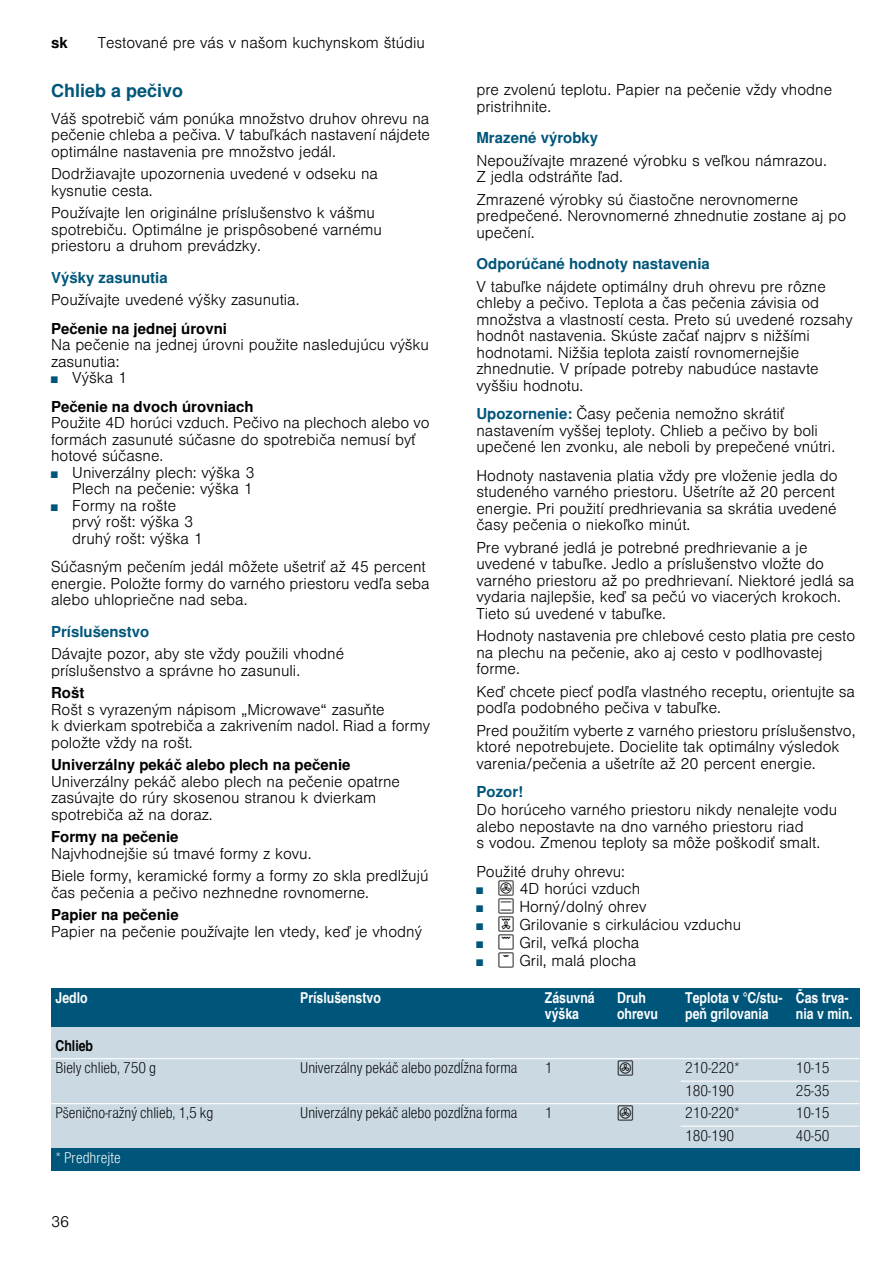
<style>
.page{position:relative;width:893px;height:1263px;background:#fff}
.page>*{position:absolute;margin:0;border:0;box-sizing:border-box;transform-origin:0 0}
.t1{font:700 18px "Nimbus San L";color:#00567a}
.t2{font:16.5px "BSH Symb PH2";color:#000}
.t3{font:300 15px/16.5px "Nimbus San L";color:#000}
.t4{font:15px "Nimbus San L Lig Con";color:#000}
.t5{font:700 15px/28.5px "Nimbus San L";color:#000}
.t6{font:15px/16.5px "Nimbus San L Bol Con";color:#fff}
.t7{font:700 15px "Nimbus San L";color:#00567a}
.t8{font:15px "Nimbus San L Lig Con";color:#fff}
.t9{font:15px "Nimbus San L Bol Con";color:#000}
.s1{font-weight:300;font-size:9px;color:#00567a}
.s2{font-weight:300}
.s3{font-size:9px;color:#00567a}
.s4{font-weight:700;color:#00567a}
.s5{font-family:"BSH Symb PH2";font-weight:400;font-size:16.5px}
</style>
<div class="page">
<div style="left:51px;top:988px;width:245px;height:39px;background:#00567a"></div>
<div style="left:296px;top:988px;width:244px;height:39px;background:#00567a"></div>
<div style="left:540px;top:988px;width:72px;height:39px;background:#00567a"></div>
<div style="left:612px;top:988px;width:68px;height:39px;background:#00567a"></div>
<div style="left:680px;top:988px;width:111px;height:39px;background:#00567a"></div>
<div style="left:791px;top:988px;width:68px;height:39px;background:#00567a"></div>
<div style="left:51px;top:1027px;width:808px;height:32px;background:#cbd9e3"></div>
<div style="left:51px;top:1059px;width:245px;height:45px;background:#cbd9e3"></div>
<div style="left:296px;top:1059px;width:244px;height:45px;background:#cbd9e3"></div>
<div style="left:540px;top:1059px;width:72px;height:45px;background:#cbd9e3"></div>
<div style="left:612px;top:1059px;width:68px;height:45px;background:#cbd9e3"></div>
<div style="left:680px;top:1059px;width:111px;height:22px;background:#cbd9e3"></div>
<div style="left:791px;top:1059px;width:68px;height:22px;background:#cbd9e3"></div>
<div style="left:680px;top:1081px;width:111px;height:23px;background:#cbd9e3"></div>
<div style="left:791px;top:1081px;width:68px;height:23px;background:#cbd9e3"></div>
<div style="left:51px;top:1104px;width:245px;height:45px;background:#cbd9e3"></div>
<div style="left:296px;top:1104px;width:244px;height:45px;background:#cbd9e3"></div>
<div style="left:540px;top:1104px;width:72px;height:45px;background:#cbd9e3"></div>
<div style="left:612px;top:1104px;width:68px;height:45px;background:#cbd9e3"></div>
<div style="left:680px;top:1104px;width:111px;height:22px;background:#cbd9e3"></div>
<div style="left:791px;top:1104px;width:68px;height:22px;background:#cbd9e3"></div>
<div style="left:680px;top:1126px;width:111px;height:23px;background:#cbd9e3"></div>
<div style="left:791px;top:1126px;width:68px;height:23px;background:#cbd9e3"></div>
<div style="left:51px;top:1149px;width:808px;height:22px;background:#00567a"></div>
<hr style="left:51px;top:1058px;width:808px;height:1px;background:#fff">
<hr style="left:680px;top:1080px;width:179px;height:2px;background:#fff">
<hr style="left:51px;top:1103px;width:808px;height:1px;background:#fff">
<hr style="left:680px;top:1125px;width:179px;height:2px;background:#fff">
<p class="t5" style="left:51px;top:28px;width:18px">sk</p>
<p class="t3" style="left:98px;top:33px;width:329px">Testované pre vás v našom kuchynskom štúdiu</p>
<p class="t1" style="left:51px;top:79px;width:134px">Chlieb a pečivo</p>
<p class="t3" style="left:51px;top:109px;width:380px;text-align:justify">Váš spotrebič vám ponúka množstvo druhov ohrevu na pečenie chleba a pečiva. V tabuľkách nastavení nájdete optimálne nastavenia pre množstvo jedál.</p>
<p class="t3" style="left:51px;top:164px;width:328px">Dodržiavajte upozornenia uvedené v odseku na kysnutie cesta.</p>
<p class="t3" style="left:51px;top:203px;width:332px">Používajte len originálne príslušenstvo k vášmu spotrebiču. Optimálne je prispôsobené varnému priestoru a druhom prevádzky.</p>
<p class="t7" style="left:51px;top:268px;width:118px">Výšky zasunutia</p>
<p class="t3" style="left:51px;top:290px;width:250px">Používajte uvedené výšky zasunutia.</p>
<p class="t5" style="left:51px;top:314px;width:177px">Pečenie na jednej úrovni</p>
<p class="t3" style="left:51px;top:335px;width:379px">Na pečenie na jednej úrovni použite nasledujúcu výšku zasunutia:</p>
<p class="t5" style="left:51px;top:363px;width:204px"><span class="s1">■</span> <span class="s2">Výška 1<br></span>Pečenie na dvoch úrovniach</p>
<p class="t3" style="left:51px;top:413px;width:380px">Použite 4D horúci vzduch. Pečivo na plechoch alebo vo formách zasunuté súčasne do spotrebiča nemusí byť hotové súčasne.</p>
<p class="t3" style="left:51px;top:463px;width:205px;text-align:right"><span class="s3">■</span> Univerzálny plech: výška 3<br>Plech na pečenie: výška 1</p>
<p class="t3" style="left:72px;top:496px;width:132px;text-indent:-21px"><span class="s3">■</span> Formy na rošte prvý rošt: výška 3 druhý rošt: výška 1</p>
<p class="t3" style="left:51px;top:557px;width:380px">Súčasným pečením jedál môžete ušetriť až 45 percent energie. Položte formy do varného priestoru vedľa seba alebo uhlopriečne nad seba.</p>
<p class="t7" style="left:51px;top:622px;width:100px">Príslušenstvo</p>
<p class="t3" style="left:51px;top:644px;width:294px">Dávajte pozor, aby ste vždy použili vhodné príslušenstvo a správne ho zasunuli.</p>
<p class="t5" style="left:51px;top:678px;width:35px">Rošt</p>
<p class="t3" style="left:51px;top:700px;width:380px">Rošt s vyrazeným nápisom „Microwave“ zasuňte<br>k dvierkam spotrebiča a zakrivením nadol. Riad a formy položte vždy na rošt.</p>
<p class="t5" style="left:51px;top:750px;width:301px">Univerzálny pekáč alebo plech na pečenie</p>
<p class="t3" style="left:51px;top:772px;width:350px">Univerzálny pekáč alebo plech na pečenie opatrne zasúvajte do rúry skosenou stranou k dvierkam spotrebiča až na doraz.</p>
<p class="t5" style="left:51px;top:822px;width:129px">Formy na pečenie</p>
<p class="t3" style="left:51px;top:841px;width:379px;line-height:22.5px">Najvhodnejšie sú tmavé formy z kovu.<br>Biele formy, keramické formy a formy zo skla predlžujú</p>
<p class="t3" style="left:51px;top:883px;width:319px">čas pečenia a pečivo nezhnedne rovnomerne.</p>
<p class="t5" style="left:51px;top:900px;width:129px">Papier na pečenie</p>
<p class="t3" style="left:51px;top:922px;width:372px">Papier na pečenie používajte len vtedy, keď je vhodný</p>
<p class="t3" style="left:476px;top:80px;width:357px">pre zvolenú teplotu. Papier na pečenie vždy vhodne pristrihnite.</p>
<p class="t7" style="left:476px;top:128px;width:123px">Mrazené výrobky</p>
<p class="t3" style="left:476px;top:151px;width:352px">Nepoužívajte mrazené výrobku s veľkou námrazou.<br>Z jedla odstráňte ľad.</p>
<p class="t3" style="left:476px;top:190px;width:371px">Zmrazené výrobky sú čiastočne nerovnomerne predpečené. Nerovnomerné zhnednutie zostane aj po upečení.</p>
<p class="t7" style="left:476px;top:254px;width:235px">Odporúčané hodnoty nastavenia</p>
<p class="t3" style="left:476px;top:277px;width:377px">V tabuľke nájdete optimálny druh ohrevu pre rôzne chleby a pečivo. Teplota a čas pečenia závisia od množstva a vlastností cesta. Preto sú uvedené rozsahy hodnôt nastavenia. Skúste začať najprv s nižšími hodnotami. Nižšia teplota zaistí rovnomernejšie zhnednutie. V prípade potreby nabudúce nastavte vyššiu hodnotu.</p>
<p class="t3" style="left:476px;top:404px;width:360px"><span class="s4">Upozornenie:</span> Časy pečenia nemožno skrátiť nastavením vyššej teploty. Chlieb a pečivo by boli upečené len zvonku, ale neboli by prepečené vnútri.</p>
<p class="t3" style="left:476px;top:466px;width:362px">Hodnoty nastavenia platia vždy pre vloženie jedla do studeného varného priestoru. Ušetríte až 20 percent energie. Pri použití predhrievania sa skrátia uvedené časy pečenia o niekoľko minút.</p>
<p class="t3" style="left:476px;top:538px;width:379px">Pre vybrané jedlá je potrebné predhrievanie a je uvedené v tabuľke. Jedlo a príslušenstvo vložte do varného priestoru až po predhrievaní. Niektoré jedlá sa vydaria najlepšie, keď sa pečú vo viacerých krokoch.<br>Tieto sú uvedené v tabuľke.</p>
<p class="t3" style="left:476px;top:626px;width:380px">Hodnoty nastavenia pre chlebové cesto platia pre cesto na plechu na pečenie, ako aj cesto v podlhovastej forme.</p>
<p class="t3" style="left:476px;top:682px;width:380px">Keď chcete piecť podľa vlastného receptu, orientujte sa podľa podobného pečiva v tabuľke.</p>
<p class="t3" style="left:476px;top:721px;width:380px">Pred použitím vyberte z varného priestoru príslušenstvo, ktoré nepotrebujete. Docielite tak optimálny výsledok varenia/pečenia a ušetríte až 20 percent energie.</p>
<p class="t7" style="left:476px;top:782px;width:48px">Pozor!</p>
<p class="t3" style="left:476px;top:800px;width:362px">Do horúceho varného priestoru nikdy nenalejte vodu alebo nepostavte na dno varného priestoru riad<br>s vodou. Zmenou teploty sa môže poškodiť smalt.</p>
<p class="t3" style="left:476px;top:862px;width:150px">Použité druhy ohrevu:</p>
<p class="t3" style="left:476px;top:879px;width:165px"><span class="s3">■</span> <span class="s5">:</span> 4D horúci vzduch</p>
<p class="t3" style="left:476px;top:897px;width:171px"><span class="s3">■</span> <span class="s5">%</span> Horný/dolný ohrev</p>
<p class="t3" style="left:476px;top:915px;width:266px"><span class="s3">■</span> <span class="s5">4</span> Grilovanie s cirkuláciou vzduchu</p>
<p class="t3" style="left:476px;top:933px;width:164px"><span class="s3">■</span> <span class="s5">(</span> Gril, veľká plocha</p>
<p class="t3" style="left:476px;top:951px;width:161px"><span class="s3">■</span> <span class="s5">*</span> Gril, malá plocha</p>
<p class="t6" style="left:56px;top:989px;width:34px">Jedlo</p>
<p class="t6" style="left:300px;top:989px;width:82px">Príslušenstvo</p>
<p class="t6" style="left:545px;top:989px;width:51px">Zásuvná výška</p>
<p class="t6" style="left:617px;top:989px;width:43px">Druh ohrevu</p>
<p class="t6" style="left:685px;top:989px;width:99px">Teplota v °C/stu&shy;peň grilovania</p>
<p class="t6" style="left:795px;top:989px;width:58px">Čas trva&shy;nia v min.</p>
<p class="t9" style="left:56px;top:1036px;width:39px">Chlieb</p>
<p class="t4" style="left:56px;top:1058px;width:102px">Biely chlieb, 750 g</p>
<p class="t4" style="left:300px;top:1058px;width:219px">Univerzálny pekáč alebo pozdĺžna forma</p>
<p class="t4" style="left:545px;top:1058px;width:9px">1</p>
<p class="t2" style="left:617px;top:1059px;width:18px">:</p>
<p class="t4" style="left:685px;top:1058px;width:56px">210-220*</p>
<p class="t4" style="left:795px;top:1058px;width:35px">10-15</p>
<p class="t4" style="left:685px;top:1081px;width:51px">180-190</p>
<p class="t4" style="left:795px;top:1081px;width:35px">25-35</p>
<p class="t4" style="left:56px;top:1103px;width:159px">Pšenično-ražný chlieb, 1,5 kg</p>
<p class="t4" style="left:300px;top:1103px;width:219px">Univerzálny pekáč alebo pozdĺžna forma</p>
<p class="t4" style="left:545px;top:1103px;width:9px">1</p>
<p class="t2" style="left:617px;top:1104px;width:18px">:</p>
<p class="t4" style="left:685px;top:1103px;width:56px">210-220*</p>
<p class="t4" style="left:795px;top:1103px;width:35px">10-15</p>
<p class="t4" style="left:685px;top:1126px;width:51px">180-190</p>
<p class="t4" style="left:795px;top:1126px;width:35px">40-50</p>
<p class="t8" style="left:56px;top:1148px;width:67px">* Predhrejte</p>
<p class="t3" style="left:51px;top:1212px;width:20px">36</p>
</div>
